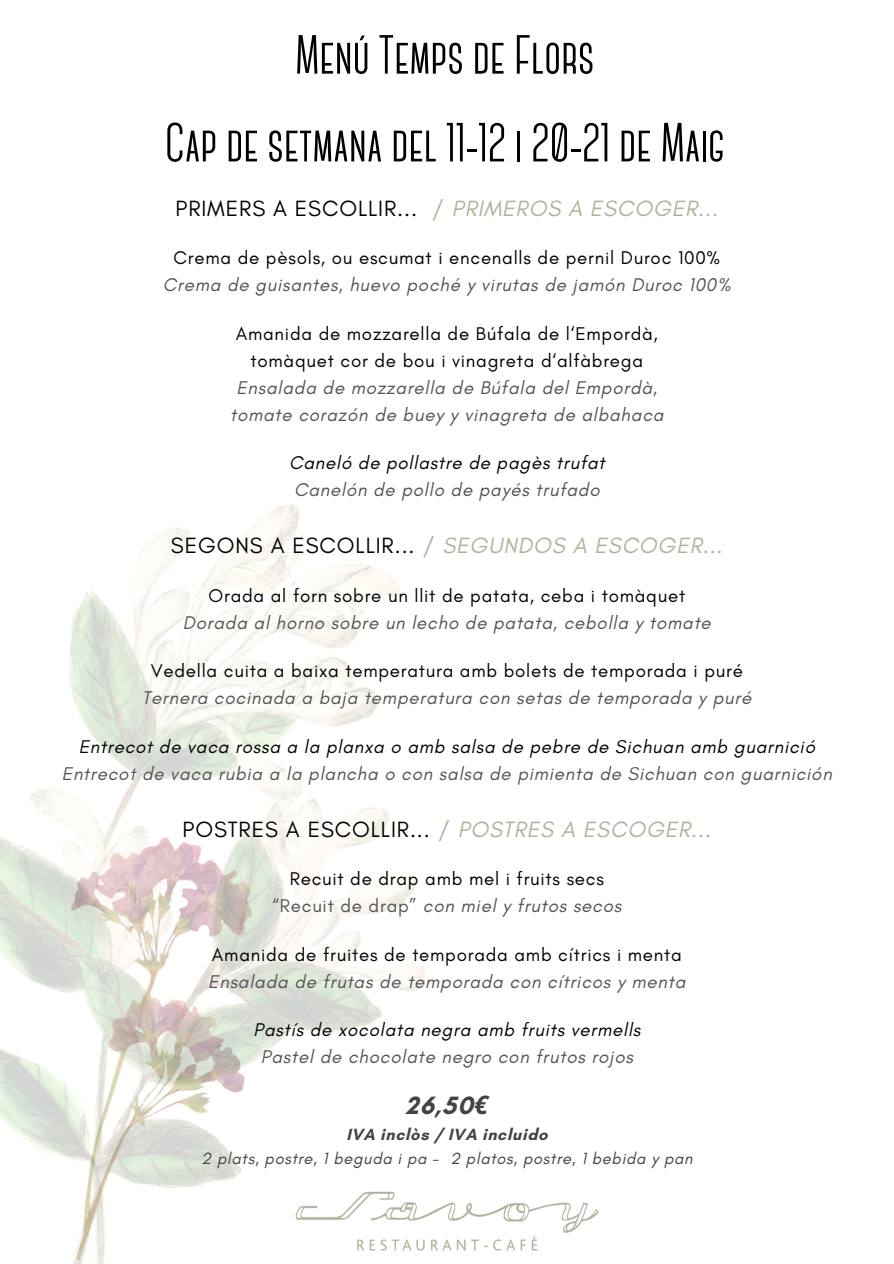
<style>
.page{position:relative;width:894px;height:1264px;background:#fff}
.page>*{position:absolute;margin:0;border:0;box-sizing:border-box;transform-origin:0 0}
.t1{font:700 55.05px "Canter";color:#000}
.t2{font:700 25.5px "Glacial Indifference";color:#44433f}
.t3{font:22.5px "Glacial Indifference";letter-spacing:.04em;color:#000}
.t4{font:italic 22.5px "Glacial Indifference";letter-spacing:.04em;color:#b2af9b}
.t5{font:italic 18.75px/27px "Glacial Indifference";letter-spacing:.04em;color:#545454;text-align:center}
.t6{font:18.75px "Glacial Indifference";letter-spacing:.04em;color:#000}
.t7{font:italic 18.75px "Glacial Indifference";letter-spacing:.04em;color:#000}
.t8{font:italic 16.5px "Glacial Indifference";letter-spacing:.04em;color:#44433f}
.t9{font:700 16.5px "Glacial Indifference";letter-spacing:.04em;color:#44433f}
.s1{color:#b2af9b}
.s2{font-style:italic;color:#b2af9b}
.s3{font-style:normal;color:#000}
.s4{font-style:normal}
.s5{font-family:"Noto Sans";font-style:italic}
</style>
<div class="page">
<img style="left:0;top:504px;width:424px;height:759px">
<img style="left:295px;top:1189px;width:303px;height:64px">
<h1 class="t1" style="left:295px;top:32px;width:301px">Menú Temps de Flors</h1>
<p class="t1" style="left:165px;top:120px;width:561px">Cap de setmana del 11-12 i 20-21 de Maig</p>
<h3 class="t3" style="left:175px;top:194px;width:544px">PRIMERS A ESCOLLIR... <span class="s1">/</span> <span class="s2">PRIMEROS A ESCOGER...</span></h3>
<h3 class="t5" style="left:163px;top:244px;width:569px"><span class="s3">Crema de pèsols, ou escumat i encenalls de pernil Duroc 100%<br></span>Crema de guisantes, huevo poché y virutas de jamón Duroc 100%</h3>
<h3 class="t6" style="left:236px;top:322px;width:423px">Amanida de mozzarella de Búfala de l‘Empordà,</h3>
<h3 class="t5" style="left:230px;top:346px;width:435px"><span class="s3">tomàquet cor de bou i vinagreta d‘alfàbrega<br></span>Ensalada de mozzarella de Búfala del Empordà, tomate corazón de buey y vinagreta de albahaca</h3>
<h3 class="t7" style="left:289px;top:451px;width:317px">Caneló de pollastre de pagès trufat</h3>
<h2 class="t5" style="left:294px;top:476px;width:307px">Canelón de pollo de payés trufado</h2>
<h2 class="t4" style="left:171px;top:532px;width:553px"><span class="s3">SEGONS A ESCOLLIR...</span> <span class="s4">/</span> SEGUNDOS A ESCOGER...</h2>
<h3 class="t6" style="left:208px;top:584px;width:478px">Orada al forn sobre un llit de patata, ceba i tomàquet</h3>
<h3 class="t5" style="left:183px;top:608px;width:529px">Dorada al horno sobre un lecho de patata, cebolla y tomate</h3>
<h3 class="t6" style="left:151px;top:659px;width:593px">Vedella cuita a baixa temperatura amb bolets de temporada i puré</h3>
<h3 class="t5" style="left:142px;top:684px;width:610px">Ternera cocinada a baja temperatura con setas de temporada y puré</h3>
<h3 class="t7" style="left:79px;top:734px;width:737px">Entrecot de vaca rossa a la planxa o amb salsa de pebre de Sichuan amb guarnició</h3>
<p class="t5" style="left:62px;top:759px;width:771px">Entrecot de vaca rubia a la plancha o con salsa de pimienta de Sichuan con guarnición</p>
<p class="t3" style="left:182px;top:815px;width:530px">POSTRES A ESCOLLIR... <span class="s1">/</span> <span class="s2">POSTRES A ESCOGER...</span></p>
<h3 class="t6" style="left:290px;top:867px;width:315px">Recuit de drap amb mel i fruits secs</h3>
<h3 class="t5" style="left:272px;top:892px;width:350px"><span class="s4">“Recuit de drap”</span> con miel y frutos secos</h3>
<h3 class="t6" style="left:212px;top:943px;width:471px">Amanida de fruites de temporada amb cítrics i menta</h3>
<h3 class="t5" style="left:208px;top:967px;width:478px">Ensalada de frutas de temporada con cítricos y menta</h3>
<h3 class="t7" style="left:253px;top:1018px;width:388px">Pastís de xocolata negra amb fruits vermells</h3>
<p class="t5" style="left:261px;top:1043px;width:373px">Pastel de chocolate negro con frutos rojos</p>
<p class="t2" style="left:405px;top:1089px;width:84px">26,50<span class="s5">€</span></p>
<p class="t9" style="left:346px;top:1124px;width:203px">IVA inclòs / IVA incluido</p>
<p class="t8" style="left:201px;top:1147px;width:492px">2 plats, postre, 1 beguda i pa - 2 platos, postre, 1 bebida y pan</p>
</div>
